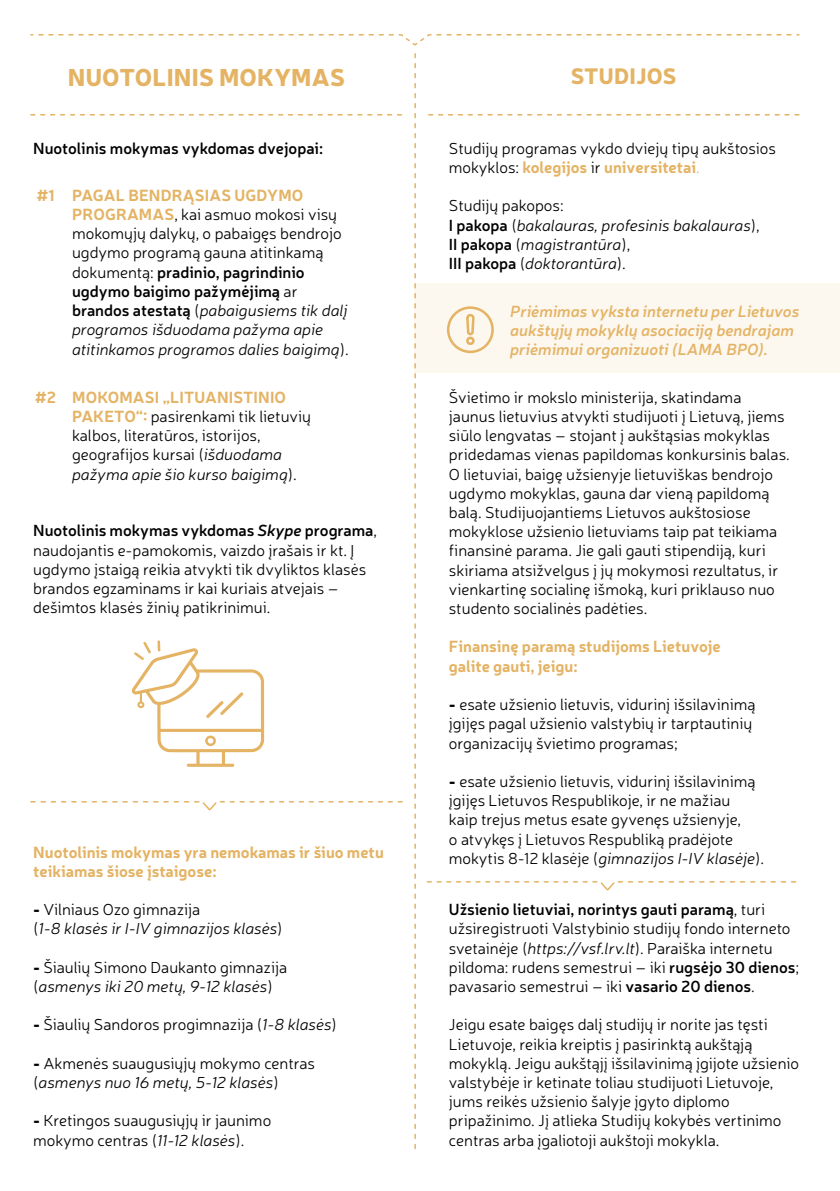
<style>
.page{position:relative;width:840px;height:1191px;background:#fff}
.page>*{position:absolute;margin:0;border:0;box-sizing:border-box;transform-origin:0 0}
.t1{font:900 24px "Neris";letter-spacing:.01em;color:#e4b364}
.t2{font:900 22px "Neris";letter-spacing:.01em;color:#e4b364}
.t3{font:300 16px/19.2px "Neris";color:#000}
.t4{font:italic 300 16px/19.2px "Neris";color:#000}
.t5{font:700 16px/19.2px "Neris";color:#e4b364}
.t6{font:italic 600 16px/19.2px "Neris";color:#e4b364}
.t7{font:600 16px "Neris";color:#000}
.s1{font-weight:700;color:#e4b364}
.s2{font-weight:600}
.s3{font-style:italic}
.s4{font-weight:600;font-style:italic}
.s5{font-weight:900;font-style:normal}
.s6{font-style:normal}
.s7{font-weight:900}
.s8{color:#e4b364}
.s9{font-weight:600;font-style:normal}
</style>
<div class="page">
<svg style="left:414px;top:54px;width:1px;height:1094px"></svg>
<svg style="left:31px;top:114px;width:370px;height:1px"></svg>
<svg style="left:30px;top:34px;width:770px;height:12px"></svg>
<div style="left:414px;top:283px;width:425px;height:90px;background:#fcf7ef"></div>
<svg style="left:447px;top:306px;width:46px;height:47px"></svg>
<svg style="left:428px;top:114px;width:370px;height:1px"></svg>
<svg style="left:131px;top:640px;width:133px;height:127px"></svg>
<svg style="left:427px;top:881px;width:368px;height:10px"></svg>
<svg style="left:31px;top:801px;width:371px;height:10px"></svg>
<h1 class="t1" style="left:68px;top:59px;width:278px">NUOTOLINIS MOKYMAS</h1>
<h2 class="t2" style="left:570px;top:60px;width:107px">STUDIJOS</h2>
<p class="t7" style="left:33px;top:137px;width:291px">Nuotolinis mokymas vykdomas dvejopai:</p>
<p class="t5" style="left:36px;top:185px;width:20px">#1</p>
<p class="t5" style="left:35px;top:386px;width:23px">#2</p>
<p class="t3" style="left:72px;top:185px;width:278px"><span class="s1">PAGAL BENDRĄSIAS UGDYMO PROGRAMAS</span>, kai asmuo mokosi visų mokomųjų dalykų, o pabaigęs bendrojo ugdymo programą gauna atitinkamą dokumentą: <span class="s2">pradinio, pagrindinio ugdymo baigimo pažymėjimą</span> ar <span class="s2">brandos atestatą</span> (<span class="s3">pabaigusiems tik dalį programos išduodama pažyma apie atitinkamos programos dalies baigimą</span>).</p>
<p class="t3" style="left:72px;top:387px;width:240px"><span class="s1">MOKOMASI „LITUANISTINIO<br>PAKETO“:</span> pasirenkami tik lietuvių kalbos, literatūros, istorijos, geografijos kursai (<span class="s3">išduodama pažyma apie šio kurso baigimą</span>).</p>
<p class="t3" style="left:33px;top:521px;width:345px"><span class="s2">Nuotolinis mokymas vykdomas</span> <span class="s4">Skype</span> <span class="s2">programa</span>, naudojantis e-pamokomis, vaizdo įrašais ir kt. Į ugdymo įstaigą reikia atvykti tik dvyliktos klasės brandos egzaminams ir kai kuriais atvejais – dešimtos klasės žinių patikrinimui.</p>
<p class="t5" style="left:33px;top:841px;width:352px">Nuotolinis mokymas yra nemokamas ir šiuo metu teikiamas šiose įstaigose:</p>
<p class="t4" style="left:33px;top:899px;width:251px"><span class="s5">-</span> <span class="s6">Vilniaus Ozo gimnazija<br>(</span>1-8 klasės ir I-IV gimnazijos klasės<span class="s6">)</span></p>
<p class="t3" style="left:33px;top:957px;width:255px"><span class="s7">-</span> Šiaulių Simono Daukanto gimnazija (<span class="s3">asmenys iki 20 metų, 9-12 klasės</span>)</p>
<p class="t3" style="left:33px;top:1014px;width:305px"><span class="s7">-</span> Šiaulių Sandoros progimnazija (<span class="s3">1-8 klasės</span>)</p>
<p class="t3" style="left:33px;top:1053px;width:283px"><span class="s7">-</span> Akmenės suaugusiųjų mokymo centras (<span class="s3">asmenys nuo 16 metų, 5-12 klasės</span>)</p>
<p class="t3" style="left:33px;top:1110px;width:239px"><span class="s7">-</span> Kretingos suaugusiųjų ir jaunimo mokymo centras (<span class="s3">11-12 klasės</span>).</p>
<p class="t3" style="left:448px;top:138px;width:328px">Studijų programas vykdo dviejų tipų aukštosios mokyklos: <span class="s1">kolegijos</span> ir <span class="s1">universitetai</span><span class="s8">.</span></p>
<p class="t4" style="left:448px;top:196px;width:312px"><span class="s6">Studijų pakopos:<br></span><span class="s9">I pakopa</span> <span class="s6">(</span>bakalauras, profesinis bakalauras<span class="s6">),<br></span><span class="s9">II pakopa</span> <span class="s6">(</span>magistrantūra<span class="s6">),<br></span><span class="s9">III pakopa</span> <span class="s6">(</span>doktorantūra<span class="s6">).</span></p>
<p class="t6" style="left:510px;top:301px;width:290px">Priėmimas vyksta internetu per Lietuvos aukštųjų mokyklų asociaciją bendrajam priėmimui organizuoti (LAMA BPO).</p>
<p class="t3" style="left:448px;top:387px;width:342px">Švietimo ir mokslo ministerija, skatindama jaunus lietuvius atvykti studijuoti į Lietuvą, jiems siūlo lengvatas – stojant į aukštąsias mokyklas pridedamas vienas papildomas konkursinis balas.<br>O lietuviai, baigę užsienyje lietuviškas bendrojo ugdymo mokyklas, gauna dar vieną papildomą balą. Studijuojantiems Lietuvos aukštosiose mokyklose užsienio lietuviams taip pat teikiama finansinė parama. Jie gali gauti stipendiją, kuri skiriama atsižvelgus į jų mokymosi rezultatus, ir vienkartinę socialinę išmoką, kuri priklauso nuo studento socialinės padėties.</p>
<p class="t5" style="left:448px;top:636px;width:273px">Finansinę paramą studijoms Lietuvoje galite gauti, jeigu:</p>
<p class="t3" style="left:448px;top:694px;width:308px"><span class="s7">-</span> esate užsienio lietuvis, vidurinį išsilavinimą įgijęs pagal užsienio valstybių ir tarptautinių organizacijų švietimo programas;</p>
<p class="t3" style="left:448px;top:771px;width:316px"><span class="s7">-</span> esate užsienio lietuvis, vidurinį išsilavinimą įgijęs Lietuvos Respublikoje, ir ne mažiau<br>kaip trejus metus esate gyvenęs užsienyje,<br>o atvykęs į Lietuvos Respubliką pradėjote mokytis 8-12 klasėje (<span class="s3">gimnazijos I-IV klasėje</span>).</p>
<p class="t3" style="left:448px;top:899px;width:351px"><span class="s2">Užsienio lietuviai, norintys gauti paramą</span>, turi užsiregistruoti Valstybinio studijų fondo interneto svetainėje (<span class="s3">https://vsf.lrv.lt</span>). Paraiška internetu pildoma: rudens semestrui – iki <span class="s2">rugsėjo 30 dienos</span>; pavasario semestrui – iki <span class="s2">vasario 20 dienos</span>.</p>
<p class="t3" style="left:448px;top:1014px;width:351px">Jeigu esate baigęs dalį studijų ir norite jas tęsti Lietuvoje, reikia kreiptis į pasirinktą aukštąją mokyklą. Jeigu aukštąjį išsilavinimą įgijote užsienio valstybėje ir ketinate toliau studijuoti Lietuvoje, jums reikės užsienio šalyje įgyto diplomo pripažinimo. Jį atlieka Studijų kokybės vertinimo centras arba įgaliotoji aukštoji mokykla.</p>
</div>
